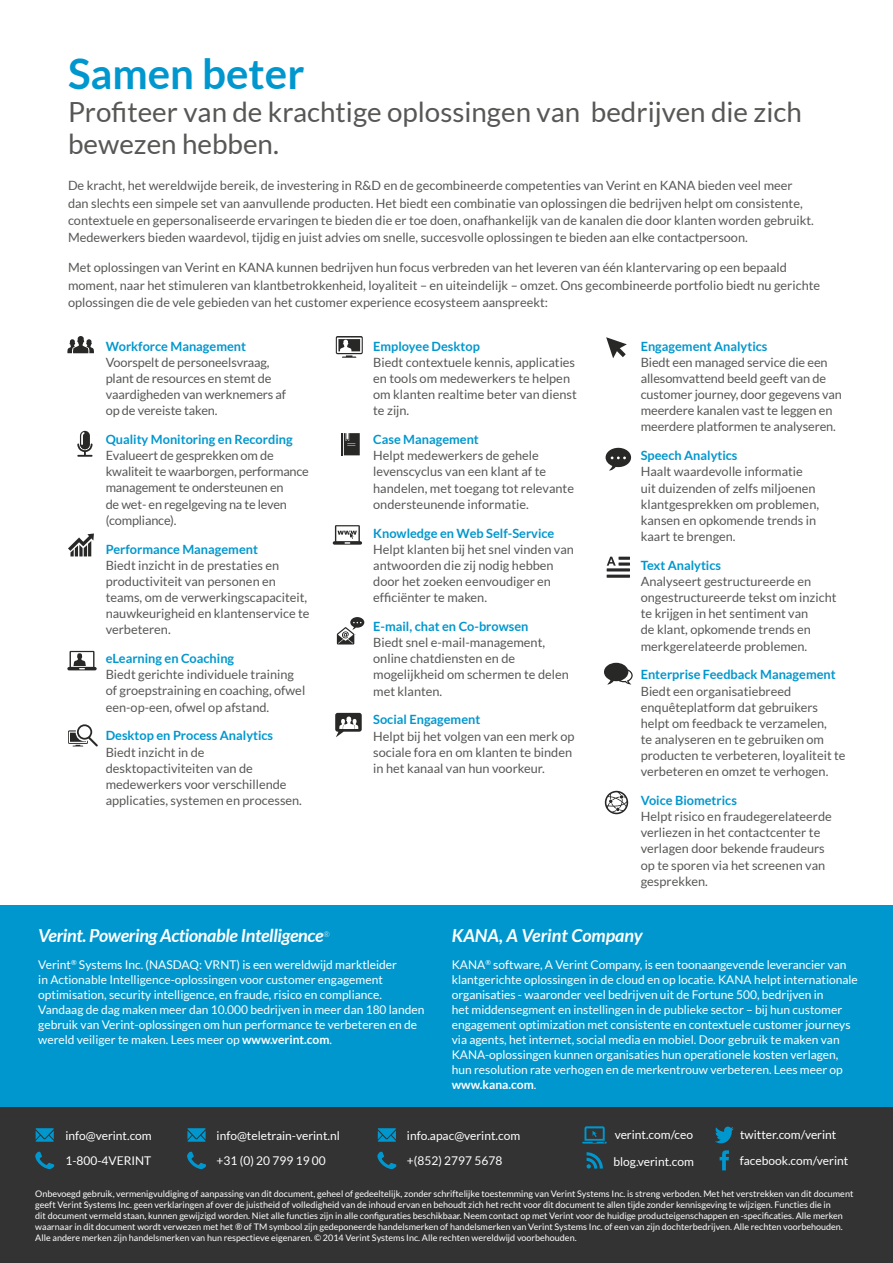
<style>
.page{position:relative;width:893px;height:1263px;background:#fff}
.page>*{position:absolute;margin:0;border:0;box-sizing:border-box;transform-origin:0 0}
.t1{font:700 42px "Lato";color:#0097ce}
.t2{font:27.75px/31.3px "Lato";color:#575756}
.t3{font:italic 700 18px "Lato";letter-spacing:-.02em;color:#fff}
.t4{font:italic 700 18px "Lato";color:#fff}
.t5{font:12.75px/16.2px "Lato";color:#575756}
.t6{font:700 12.75px "Lato";color:#0097ce}
.t7{font:12px/15px "Lato";color:#fff}
.t8{font:9px/10.8px "Lato";color:#fff}
.t9{font:300 7.8px "Lato";color:#fff}
.s1{font-weight:700}
</style>
<div class="page">
<div style="left:0;top:1034px;width:893px;height:229px;background:#333"></div>
<svg style="left:35px;top:1152px;width:19px;height:17px"></svg>
<svg style="left:36px;top:1128px;width:18px;height:14px"></svg>
<svg style="left:377px;top:1152px;width:19px;height:17px"></svg>
<svg style="left:378px;top:1128px;width:18px;height:14px"></svg>
<svg style="left:187px;top:1152px;width:19px;height:17px"></svg>
<svg style="left:187px;top:1128px;width:19px;height:14px"></svg>
<svg style="left:582px;top:1126px;width:25px;height:17px"></svg>
<svg style="left:715px;top:1126px;width:19px;height:17px"></svg>
<svg style="left:720px;top:1150px;width:9px;height:20px"></svg>
<svg style="left:587px;top:1152px;width:16px;height:16px"></svg>
<div style="left:0;top:905px;width:893px;height:202px;background:#0097ce"></div>
<svg style="left:67px;top:336px;width:27px;height:17px"></svg>
<svg style="left:604px;top:663px;width:29px;height:21px"></svg>
<svg style="left:68px;top:533px;width:26px;height:23px"></svg>
<svg style="left:606px;top:448px;width:25px;height:23px"></svg>
<svg style="left:607px;top:557px;width:23px;height:21px"></svg>
<svg style="left:606px;top:337px;width:21px;height:21px"></svg>
<svg style="left:77px;top:431px;width:16px;height:26px"></svg>
<svg style="left:67px;top:651px;width:30px;height:19px"></svg>
<svg style="left:605px;top:791px;width:23px;height:23px"></svg>
<svg style="left:68px;top:724px;width:30px;height:22px"></svg>
<svg style="left:337px;top:617px;width:27px;height:27px"></svg>
<svg style="left:333px;top:525px;width:29px;height:20px"></svg>
<svg style="left:335px;top:713px;width:27px;height:24px"></svg>
<hr style="left:341px;top:433px;width:2px;height:22px;background:#282827">
<svg style="left:344px;top:433px;width:16px;height:22px"></svg>
<svg style="left:336px;top:336px;width:27px;height:22px"></svg>
<h1 class="t1" style="left:68px;top:50px;width:238px">Samen beter</h1>
<h2 class="t2" style="left:68px;top:96px;width:735px">Profiteer van de krachtige oplossingen van bedrijven die zich bewezen hebben.</h2>
<p class="t5" style="left:68px;top:177px;width:747px;line-height:17.2px">De kracht, het wereldwijde bereik, de investering in R&amp;D en de gecombineerde competenties van Verint en KANA bieden veel meer dan slechts een simpele set van aanvullende producten. Het biedt een combinatie van oplossingen die bedrijven helpt om consistente, contextuele en gepersonaliseerde ervaringen te bieden die er toe doen, onafhankelijk van de kanalen die door klanten worden gebruikt.<br>Medewerkers bieden waardevol, tijdig en juist advies om snelle, succesvolle oplossingen te bieden aan elke contactpersoon.</p>
<p class="t5" style="left:68px;top:259px;width:754px;line-height:17.2px">Met oplossingen van Verint en KANA kunnen bedrijven hun focus verbreden van het leveren van één klantervaring op een bepaald moment, naar het stimuleren van klantbetrokkenheid, loyaliteit – en uiteindelijk – omzet. Ons gecombineerde portfolio biedt nu gerichte oplossingen die de vele gebieden van het customer experience ecosysteem aanspreekt:</p>
<p class="t6" style="left:106px;top:339px;width:142px">Workforce Management</p>
<p class="t5" style="left:106px;top:354px;width:182px">Voorspelt de personeelsvraag, plant de resources en stemt de vaardigheden van werknemers af op de vereiste taken.</p>
<p class="t6" style="left:106px;top:432px;width:188px">Quality Monitoring en Recording</p>
<p class="t5" style="left:106px;top:447px;width:205px">Evalueert de gesprekken om de kwaliteit te waarborgen, performance management te ondersteunen en<br>de wet- en regelgeving na te leven (compliance).</p>
<p class="t6" style="left:106px;top:542px;width:154px">Performance Management</p>
<p class="t5" style="left:106px;top:557px;width:205px">Biedt inzicht in de prestaties en productiviteit van personen en teams, om de verwerkingscapaciteit, nauwkeurigheid en klantenservice te verbeteren.</p>
<p class="t6" style="left:106px;top:651px;width:130px">eLearning en Coaching</p>
<p class="t5" style="left:106px;top:666px;width:201px">Biedt gerichte individuele training of groepstraining en coaching, ofwel een-op-een, ofwel op afstand.</p>
<p class="t6" style="left:106px;top:728px;width:169px">Desktop en Process Analytics</p>
<p class="t5" style="left:106px;top:744px;width:198px">Biedt inzicht in de desktopactiviteiten van de medewerkers voor verschillende applicaties, systemen en processen.</p>
<p class="t6" style="left:373px;top:339px;width:108px">Employee Desktop</p>
<p class="t5" style="left:373px;top:354px;width:205px">Biedt contextuele kennis, applicaties en tools om medewerkers te helpen om klanten realtime beter van dienst te zijn.</p>
<p class="t6" style="left:373px;top:432px;width:107px">Case Management</p>
<p class="t5" style="left:373px;top:447px;width:202px">Helpt medewerkers de gehele levenscyclus van een klant af te handelen, met toegang tot relevante ondersteunende informatie.</p>
<p class="t6" style="left:373px;top:526px;width:183px">Knowledge en Web Self-Service</p>
<p class="t5" style="left:373px;top:541px;width:202px">Helpt klanten bij het snel vinden van antwoorden die zij nodig hebben door het zoeken eenvoudiger en efficiënter te maken.</p>
<p class="t6" style="left:373px;top:619px;width:157px">E-mail, chat en Co-browsen</p>
<p class="t5" style="left:373px;top:634px;width:197px">Biedt snel e-mail-management, online chatdiensten en de mogelijkheid om schermen te delen met klanten.</p>
<p class="t6" style="left:373px;top:712px;width:109px">Social Engagement</p>
<p class="t5" style="left:373px;top:728px;width:203px">Helpt bij het volgen van een merk op sociale fora en om klanten te binden in het kanaal van hun voorkeur.</p>
<p class="t6" style="left:641px;top:339px;width:128px">Engagement Analytics</p>
<p class="t5" style="left:641px;top:354px;width:203px">Biedt een managed service die een allesomvattend beeld geeft van de customer journey, door gegevens van meerdere kanalen vast te leggen en meerdere platformen te analyseren.</p>
<p class="t6" style="left:641px;top:448px;width:98px">Speech Analytics</p>
<p class="t5" style="left:641px;top:464px;width:180px">Haalt waardevolle informatie uit duizenden of zelfs miljoenen klantgesprekken om problemen, kansen en opkomende trends in kaart te brengen.</p>
<p class="t6" style="left:641px;top:558px;width:82px">Text Analytics</p>
<p class="t5" style="left:641px;top:573px;width:197px">Analyseert gestructureerde en ongestructureerde tekst om inzicht te krijgen in het sentiment van<br>de klant, opkomende trends en merkgerelateerde problemen.</p>
<p class="t6" style="left:641px;top:667px;width:196px">Enterprise Feedback Management</p>
<p class="t5" style="left:641px;top:683px;width:206px">Biedt een organisatiebreed enquêteplatform dat gebruikers helpt om feedback te verzamelen,<br>te analyseren en te gebruiken om producten te verbeteren, loyaliteit te verbeteren en omzet te verhogen.</p>
<p class="t6" style="left:641px;top:793px;width:98px">Voice Biometrics</p>
<p class="t5" style="left:641px;top:808px;width:193px">Helpt risico en fraudegerelateerde verliezen in het contactcenter te verlagen door bekende fraudeurs op te sporen via het screenen van gesprekken.</p>
<h3 class="t3" style="left:38px;top:925px;width:287px">Verint. Powering Actionable Intelligence</h3>
<p class="t9" style="left:323px;top:929px;width:8px">®</p>
<p class="t7" style="left:38px;top:957px;width:388px">Verint<sup>®</sup> Systems Inc. (NASDAQ: VRNT) is een wereldwijd marktleider<br>in Actionable Intelligence-oplossingen voor customer engagement optimisation, security intelligence, en fraude, risico en compliance.<br>Vandaag de dag maken meer dan 10.000 bedrijven in meer dan 180 landen gebruik van Verint-oplossingen om hun performance te verbeteren en de wereld veiliger te maken. Lees meer op <span class="s1">www.verint.com</span>.</p>
<h3 class="t4" style="left:452px;top:925px;width:193px">KANA, A Verint Company</h3>
<p class="t7" style="left:452px;top:957px;width:408px">KANA<sup>®</sup> software, A Verint Company, is een toonaangevende leverancier van klantgerichte oplossingen in de cloud en op locatie. KANA helpt internationale organisaties - waaronder veel bedrijven uit de Fortune 500, bedrijven in<br>het middensegment en instellingen in de publieke sector – bij hun customer engagement optimization met consistente en contextuele customer journeys via agents, het internet, social media en mobiel. Door gebruik te maken van KANA-oplossingen kunnen organisaties hun operationele kosten verlagen, hun resolution rate verhogen en de merkentrouw verbeteren. Lees meer op <span class="s1">www.kana.com</span>.</p>
<p class="t7" style="left:217px;top:1128px;width:125px">info@teletrain-verint.nl</p>
<p class="t7" style="left:615px;top:1127px;width:80px">verint.com/ceo</p>
<p class="t7" style="left:740px;top:1127px;width:98px">twitter.com/verint</p>
<p class="t7" style="left:613px;top:1153px;width:82px">blog.verint.com</p>
<p class="t7" style="left:740px;top:1153px;width:110px">facebook.com/verint</p>
<p class="t8" style="left:35px;top:1189px;width:820px">Onbevoegd gebruik, vermenigvuldiging of aanpassing van dit document, geheel of gedeeltelijk, zonder schriftelijke toestemming van Verint Systems Inc. is streng verboden. Met het verstrekken van dit document geeft Verint Systems Inc. geen verklaringen af over de juistheid of volledigheid van de inhoud ervan en behoudt zich het recht voor dit document te allen tijde zonder kennisgeving te wijzigen. Functies die in<br>dit document vermeld staan, kunnen gewijzigd worden. Niet alle functies zijn in alle configuraties beschikbaar. Neem contact op met Verint voor de huidige producteigenschappen en -specificaties. Alle merken waarnaar in dit document wordt verwezen met het ® of TM symbool zijn gedeponeerde handelsmerken of handelsmerken van Verint Systems Inc. of een van zijn dochterbedrijven. Alle rechten voorbehouden.<br>Alle andere merken zijn handelsmerken van hun respectieve eigenaren. © 2014 Verint Systems Inc. Alle rechten wereldwijd voorbehouden.</p>
<p class="t7" style="left:65px;top:1128px;width:88px">info@verint.com</p>
<p class="t7" style="left:407px;top:1128px;width:115px">info.apac@verint.com</p>
<p class="t7" style="left:217px;top:1153px;width:111px">+31 (0) 20 799 19 00</p>
<p class="t7" style="left:65px;top:1153px;width:87px">1-800-4VERINT</p>
<p class="t7" style="left:407px;top:1153px;width:97px">+(852) 2797 5678</p>
</div>
